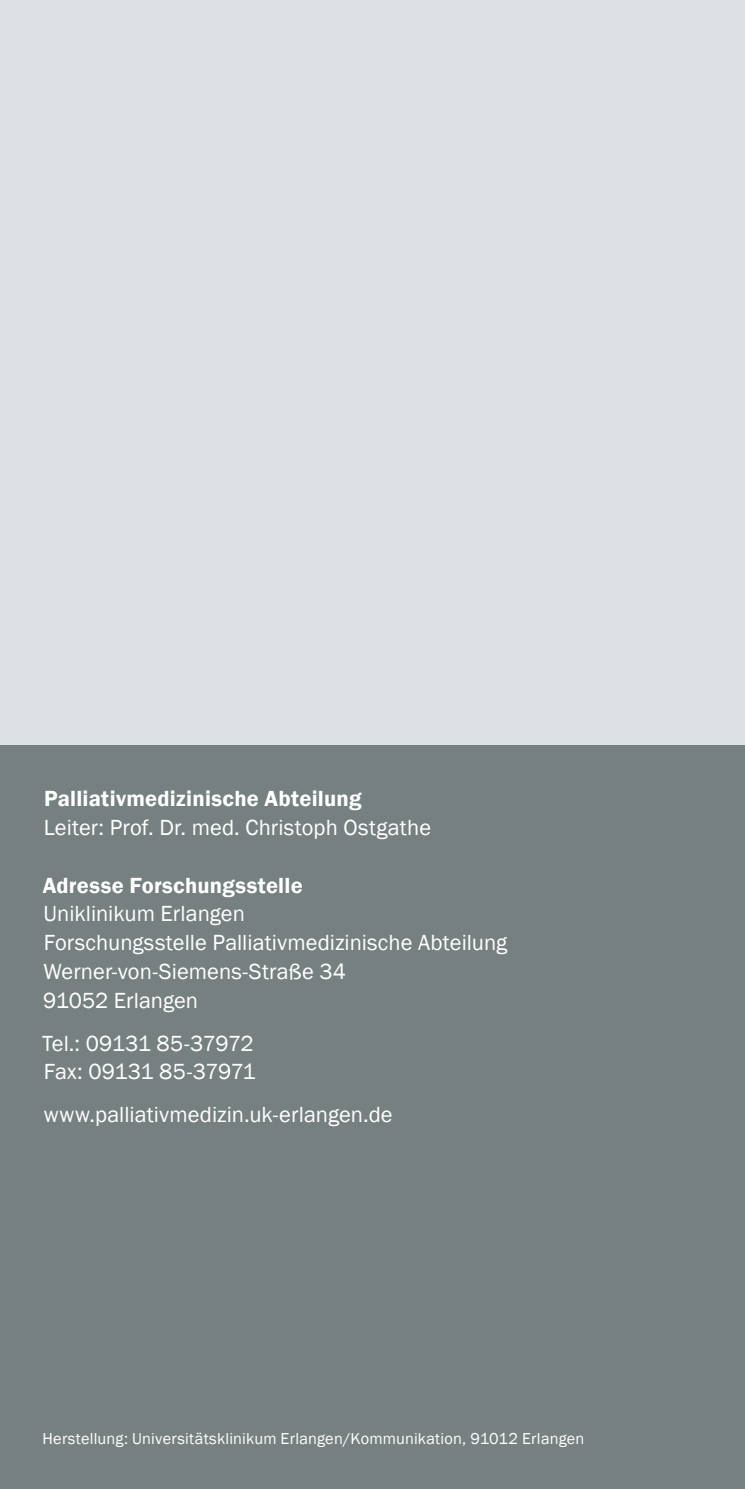
<style>
.page{position:relative;width:745px;height:1489px;background:#fff}
.page>*{position:absolute;margin:0;border:0;box-sizing:border-box;transform-origin:0 0}
.t1{font:22.5px/28.8px "Franklin Gothic";letter-spacing:.005em;color:#fff}
.t2{font:600 22.5px "Franklin Gothic";letter-spacing:.01em;color:#fff}
.t3{font:22.5px/28.8px "Franklin Gothic";letter-spacing:-.025em;color:#fff}
.t4{font:16.25px "Franklin Gothic";letter-spacing:.015em;color:#fff}
</style>
<div class="page">
<div style="left:0;top:0;width:744px;height:1488px;background:#dbe1e5"></div>
<div style="left:0;top:745px;width:744px;height:743px;background:#768081"></div>
<p class="t2" style="left:44px;top:785px;width:319px">Palliativmedizinische Abteilung</p>
<p class="t1" style="left:44px;top:813px;width:388px">Leiter: Prof. Dr. med. Christoph Ostgathe</p>
<p class="t2" style="left:43px;top:871px;width:261px">Adresse Forschungsstelle</p>
<p class="t1" style="left:43px;top:900px;width:465px">Uniklinikum Erlangen<br>Forschungsstelle Palliativmedizinische Abteilung<br>Werner-von-Siemens-Straße 34<br>91052 Erlangen</p>
<p class="t3" style="left:42px;top:1029px;width:215px">Tel.: 09131 85-37972<br>Fax: 09131 85-37971</p>
<p class="t1" style="left:44px;top:1100px;width:350px">www.palliativmedizin.uk-erlangen.de</p>
<p class="t4" style="left:43px;top:1428px;width:543px">Herstellung: Universitätsklinikum Erlangen/Kommunikation, 91012 Erlangen</p>
</div>
